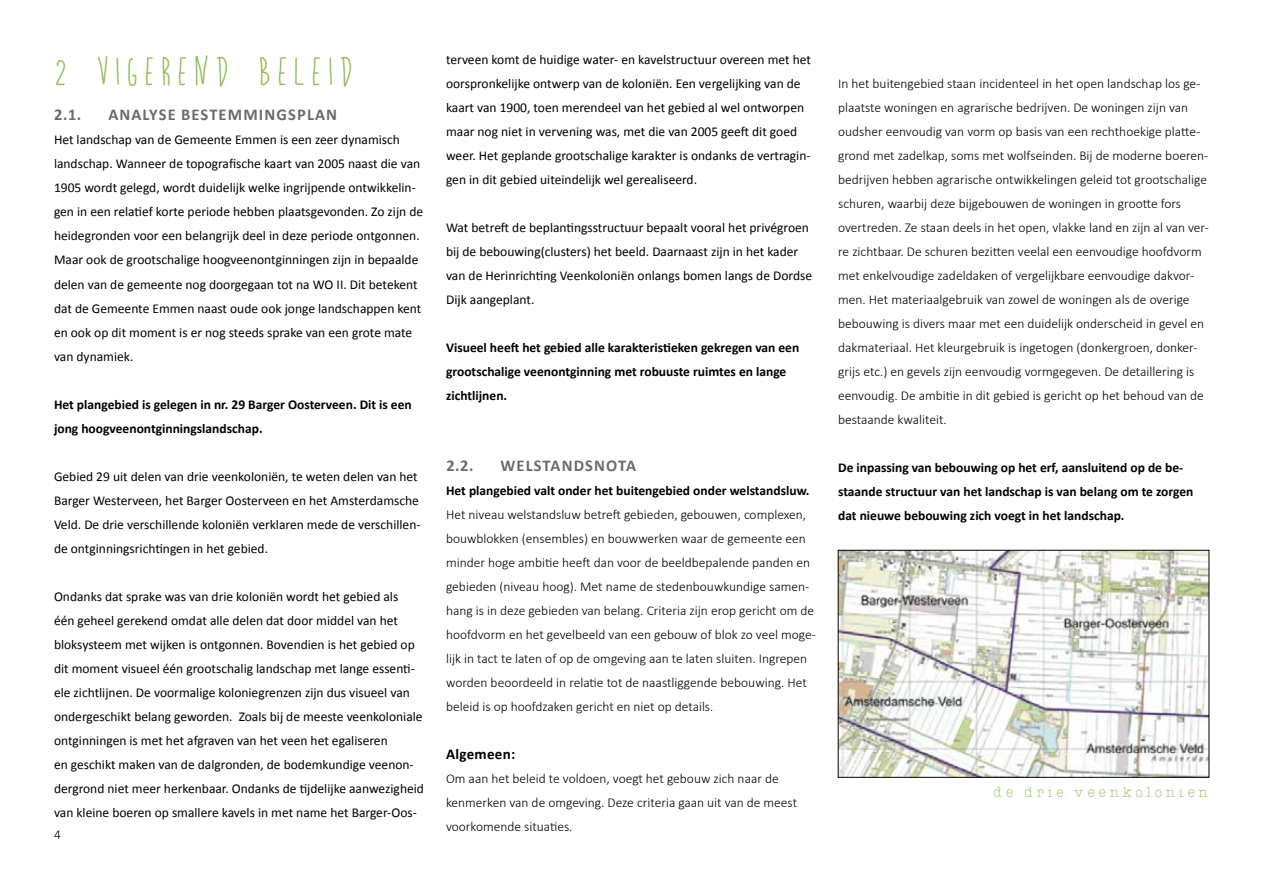
<style>
.page{position:relative;width:1263px;height:893px;background:#fff}
.page>*{position:absolute;margin:0;border:0;box-sizing:border-box;transform-origin:0 0}
.t1{font:700 16.5px "Calibri";letter-spacing:.07em;color:#6b6b6a}
.t2{font:15px "Typewriterhand";letter-spacing:.17em;color:#94bc57}
.t3{font:700 15px "Calibri";letter-spacing:.02em;color:#000}
.t4{font:13.5px/24px "Calibri";color:#000}
.t5{font:300 13.5px/24px "Calibri";color:#000}
.t6{font:700 13.5px/24px "Calibri";color:#000}
</style>
<div class="page">
<img style="left:840px;top:552px;width:367px;height:224px">
<div style="left:838px;top:550px;width:371px;height:228px;border:1px solid #000"></div>
<p class="t1" style="left:54px;top:104px;width:29px">2.1.</p>
<p class="t1" style="left:108px;top:104px;width:230px">ANALYSE BESTEMMINGSPLAN</p>
<p class="t4" style="left:54px;top:128px;width:371px">Het landschap van de Gemeente Emmen is een zeer dynamisch landschap. Wanneer de topografische kaart van 2005 naast die van 1905 wordt gelegd, wordt duidelijk welke ingrijpende ontwikkelin&shy;gen in een relatief korte periode hebben plaatsgevonden. Zo zijn de heidegronden voor een belangrijk deel in deze periode ontgonnen.<br>Maar ook de grootschalige hoogveenontginningen zijn in bepaalde delen van de gemeente nog doorgegaan tot na WO II. Dit betekent dat de Gemeente Emmen naast oude ook jonge landschappen kent en ook op dit moment is er nog steeds sprake van een grote mate van dynamiek.</p>
<p class="t6" style="left:54px;top:392px;width:359px">Het plangebied is gelegen in nr. 29 Barger Oosterveen. Dit is een jong hoogveenontginningslandschap.</p>
<p class="t4" style="left:54px;top:464px;width:368px">Gebied 29 uit delen van drie veenkoloniën, te weten delen van het Barger Westerveen, het Barger Oosterveen en het Amsterdamsche Veld. De drie verschillende koloniën verklaren mede de verschillen&shy;de ontginningsrichtingen in het gebied.</p>
<p class="t4" style="left:54px;top:584px;width:371px">Ondanks dat sprake was van drie koloniën wordt het gebied als<br>één geheel gerekend omdat alle delen dat door middel van het bloksysteem met wijken is ontgonnen. Bovendien is het gebied op dit moment visueel één grootschalig landschap met lange essenti&shy;ële zichtlijnen. De voormalige koloniegrenzen zijn dus visueel van ondergeschikt belang geworden. Zoals bij de meeste veenkoloniale ontginningen is met het afgraven van het veen het egaliseren<br>en geschikt maken van de dalgronden, de bodemkundige veenon&shy;dergrond niet meer herkenbaar. Ondanks de tijdelijke aanwezigheid van kleine boeren op smallere kavels in met name het Barger-Oos-</p>
<p class="t5" style="left:54px;top:822px;width:8px">4</p>
<p class="t4" style="left:446px;top:48px;width:366px">terveen komt de huidige water- en kavelstructuur overeen met het oorspronkelijke ontwerp van de koloniën. Een vergelijking van de kaart van 1900, toen merendeel van het gebied al wel ontworpen maar nog niet in vervening was, met die van 2005 geeft dit goed weer. Het geplande grootschalige karakter is ondanks de vertragin&shy;gen in dit gebied uiteindelijk wel gerealiseerd.</p>
<p class="t4" style="left:446px;top:216px;width:368px">Wat betreft de beplantingsstructuur bepaalt vooral het privégroen bij de bebouwing(clusters) het beeld. Daarnaast zijn in het kader van de Herinrichting Veenkoloniën onlangs bomen langs de Dordse Dijk aangeplant.</p>
<p class="t6" style="left:446px;top:336px;width:355px">Visueel heeft het gebied alle karakteristieken gekregen van een grootschalige veenontginning met robuuste ruimtes en lange zichtlijnen.</p>
<p class="t1" style="left:446px;top:455px;width:29px">2.2.</p>
<p class="t1" style="left:500px;top:455px;width:137px">WELSTANDSNOTA</p>
<p class="t6" style="left:446px;top:478px;width:365px">Het plangebied valt onder het buitengebied onder welstandsluw.</p>
<p class="t5" style="left:446px;top:502px;width:371px">Het niveau welstandsluw betreft gebieden, gebouwen, complexen, bouwblokken (ensembles) en bouwwerken waar de gemeente een minder hoge ambitie heeft dan voor de beeldbepalende panden en gebieden (niveau hoog). Met name de stedenbouwkundige samen&shy;hang is in deze gebieden van belang. Criteria zijn erop gericht om de hoofdvorm en het gevelbeeld van een gebouw of blok zo veel moge&shy;lijk in tact te laten of op de omgeving aan te laten sluiten. Ingrepen worden beoordeeld in relatie tot de naastliggende bebouwing. Het beleid is op hoofdzaken gericht en niet op details.</p>
<p class="t3" style="left:446px;top:744px;width:71px">Algemeen:</p>
<p class="t5" style="left:446px;top:766px;width:353px">Om aan het beleid te voldoen, voegt het gebouw zich naar de kenmerken van de omgeving. Deze criteria gaan uit van de meest voorkomende situaties.</p>
<p class="t5" style="left:838px;top:71px;width:372px">In het buitengebied staan incidenteel in het open landschap los ge&shy;plaatste woningen en agrarische bedrijven. De woningen zijn van oudsher eenvoudig van vorm op basis van een rechthoekige platte&shy;grond met zadelkap, soms met wolfseinden. Bij de moderne boeren&shy;bedrijven hebben agrarische ontwikkelingen geleid tot grootschalige schuren, waarbij deze bijgebouwen de woningen in grootte fors overtreden. Ze staan deels in het open, vlakke land en zijn al van ver&shy;re zichtbaar. De schuren bezitten veelal een eenvoudige hoofdvorm met enkelvoudige zadeldaken of vergelijkbare eenvoudige dakvor&shy;men. Het materiaalgebruik van zowel de woningen als de overige bebouwing is divers maar met een duidelijk onderscheid in gevel en dakmateriaal. Het kleurgebruik is ingetogen (donkergroen, donker&shy;grijs etc.) en gevels zijn eenvoudig vormgegeven. De detaillering is eenvoudig. De ambitie in dit gebied is gericht op het behoud van de bestaande kwaliteit.</p>
<p class="t6" style="left:838px;top:456px;width:357px">De inpassing van bebouwing op het erf, aansluitend op de be&shy;staande structuur van het landschap is van belang om te zorgen dat nieuwe bebouwing zich voegt in het landschap.</p>
<p class="t2" style="left:993px;top:785px;width:217px">de drie veenkolonien</p>
</div>
